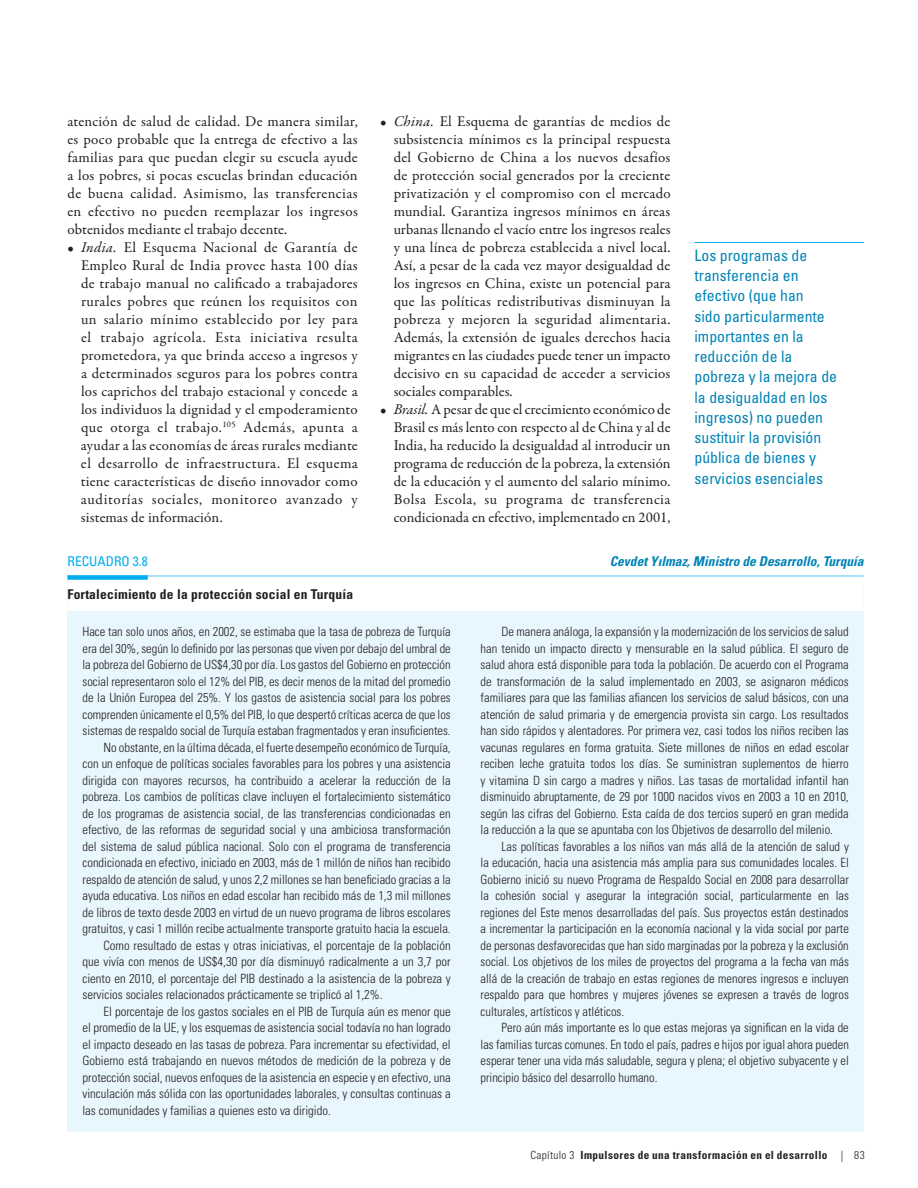
<style>
.page{position:relative;width:918px;height:1188px;background:#fff}
.page>*{position:absolute;margin:0;border:0;box-sizing:border-box;transform-origin:0 0}
.t1{font:condensed 15.75px/20.2px "Univers LT Std";color:#0083b6}
.t2{font:15px/18px "Garamond Premr Pro";letter-spacing:.005em;color:#231f20;text-align:justify}
.t3{font:700 condensed 13.5px "Univers LT Std";letter-spacing:.015em;color:#231f20}
.t4{font:italic 700 condensed 13.5px "Univers LT Std";color:#0083b6}
.t5{font:condensed 13.5px "Univers LT Std";color:#00aeef}
.t6{font:300 condensed 12.75px/16.5px "Univers LT Std";color:#231f20;text-align:justify}
.t7{font:700 condensed 11.25px "Univers LT Std";letter-spacing:.035em;color:#231f20}
.s1{font-style:italic}
.s2{font-weight:300}
</style>
<div class="page">
<hr style="left:694px;top:242px;width:170px;height:1px;background:#00aeef">
<div style="left:68px;top:556px;width:796px;height:576px;background:#e8f6fd"></div>
<div style="left:68px;top:556px;width:796px;height:28px;background:#fff"></div>
<hr style="left:68px;top:575px;width:796px;height:2px;background:#8dd7f7">
<div style="left:68px;top:575px;width:80px;height:5px;background:#00aeef"></div>
<div style="left:68px;top:584px;width:796px;height:27px;background:#fff"></div>
<p class="t2" style="left:68px;top:113px;width:292px">atención de salud de calidad. De manera similar, es poco probable que la entrega de efectivo a las familias para que puedan elegir su escuela ayude a los pobres, si pocas escuelas brindan educación de buena calidad. Asimismo, las transferencias en efectivo no pueden reemplazar los ingresos obtenidos mediante el trabajo decente.</p>
<p class="t2" style="left:81px;top:239px;width:278px;text-indent:-13px">• <span class="s1">India.</span> El Esquema Nacional de Garantía de Empleo Rural de India provee hasta 100 días de trabajo manual no calificado a trabajadores rurales pobres que reúnen los requisitos con un salario mínimo establecido por ley para el trabajo agrícola. Esta iniciativa resulta prometedora, ya que brinda acceso a ingresos y a determinados seguros para los pobres contra los caprichos del trabajo estacional y concede a los individuos la dignidad y el empoderamiento que otorga el trabajo.<sup>105</sup> Además, apunta a ayudar a las economías de áreas rurales mediante el desarrollo de infraestructura. El esquema tiene características de diseño innovador como auditorías sociales, monitoreo avanzado y sistemas de información.</p>
<p class="t2" style="left:394px;top:113px;width:278px;text-indent:-14px">• <span class="s1">China.</span> El Esquema de garantías de medios de subsistencia mínimos es la principal respuesta del Gobierno de China a los nuevos desafíos de protección social generados por la creciente privatización y el compromiso con el mercado mundial. Garantiza ingresos mínimos en áreas urbanas llenando el vacío entre los ingresos reales y una línea de pobreza establecida a nivel local.<br>Así, a pesar de la cada vez mayor desigualdad de los ingresos en China, existe un potencial para que las políticas redistributivas disminuyan la pobreza y mejoren la seguridad alimentaria.<br>Además, la extensión de iguales derechos hacia migrantes en las ciudades puede tener un impacto decisivo en su capacidad de acceder a servicios sociales comparables.</p>
<p class="t2" style="left:394px;top:401px;width:278px;text-indent:-13px">• <span class="s1">Brasil.</span> A pesar de que el crecimiento económico de Brasil es más lento con respecto al de China y al de India, ha reducido la desigualdad al introducir un programa de reducción de la pobreza, la extensión de la educación y el aumento del salario mínimo.<br>Bolsa Escola, su programa de transferencia condicionada en efectivo, implementado en 2001,</p>
<p class="t1" style="left:694px;top:245px;width:144px">Los programas de transferencia en efectivo (que han<br>sido particularmente importantes en la reducción de la pobreza y la mejora de la desigualdad en los ingresos) no pueden sustituir la provisión pública de bienes y servicios esenciales</p>
<p class="t5" style="left:68px;top:553px;width:82px">Recuadro 3.8</p>
<p class="t4" style="left:610px;top:553px;width:255px">Cevdet Yılmaz, Ministro de Desarrollo, Turquía</p>
<p class="t3" style="left:68px;top:586px;width:287px">Fortalecimiento de la protección social en Turquía</p>
<p class="t6" style="left:82px;top:624px;width:370px">Hace tan solo unos años, en 2002, se estimaba que la tasa de pobreza de Turquía</p>
<p class="t6" style="left:82px;top:640px;width:370px">era del 30%, según lo definido por las personas que viven por debajo del umbral de</p>
<p class="t6" style="left:82px;top:657px;width:370px">la pobreza del Gobierno de US$4,30 por día. Los gastos del Gobierno en protección</p>
<p class="t6" style="left:82px;top:673px;width:370px">social representaron solo el 12% del PIB, es decir menos de la mitad del promedio</p>
<p class="t6" style="left:82px;top:690px;width:370px">de la Unión Europea del 25%. Y los gastos de asistencia social para los pobres</p>
<p class="t6" style="left:82px;top:706px;width:370px">comprenden únicamente el 0,5% del PIB, lo que despertó críticas acerca de que los</p>
<p class="t6" style="left:82px;top:723px;width:370px">sistemas de respaldo social de Turquía estaban fragmentados y eran insuficientes.</p>
<p class="t6" style="left:104px;top:739px;width:349px">No obstante, en la última década, el fuerte desempeño económico de Turquía,</p>
<p class="t6" style="left:82px;top:756px;width:370px">con un enfoque de políticas sociales favorables para los pobres y una asistencia</p>
<p class="t6" style="left:82px;top:772px;width:370px">dirigida con mayores recursos, ha contribuido a acelerar la reducción de la</p>
<p class="t6" style="left:82px;top:789px;width:370px">pobreza. Los cambios de políticas clave incluyen el fortalecimiento sistemático</p>
<p class="t6" style="left:82px;top:805px;width:370px">de los programas de asistencia social, de las transferencias condicionadas en</p>
<p class="t6" style="left:82px;top:822px;width:370px">efectivo, de las reformas de seguridad social y una ambiciosa transformación</p>
<p class="t6" style="left:82px;top:838px;width:370px">del sistema de salud pública nacional. Solo con el programa de transferencia</p>
<p class="t6" style="left:82px;top:855px;width:370px">condicionada en efectivo, iniciado en 2003, más de 1 millón de niños han recibido</p>
<p class="t6" style="left:82px;top:871px;width:370px">respaldo de atención de salud, y unos 2,2 millones se han beneficiado gracias a la</p>
<p class="t6" style="left:82px;top:888px;width:370px">ayuda educativa. Los niños en edad escolar han recibido más de 1,3 mil millones</p>
<p class="t6" style="left:82px;top:904px;width:370px">de libros de texto desde 2003 en virtud de un nuevo programa de libros escolares</p>
<p class="t6" style="left:82px;top:921px;width:370px">gratuitos, y casi 1 millón recibe actualmente transporte gratuito hacia la escuela.</p>
<p class="t6" style="left:104px;top:937px;width:349px">Como resultado de estas y otras iniciativas, el porcentaje de la población</p>
<p class="t6" style="left:83px;top:954px;width:370px">que vivía con menos de US$4,30 por día disminuyó radicalmente a un 3,7 por</p>
<p class="t6" style="left:83px;top:970px;width:370px">ciento en 2010, el porcentaje del PIB destinado a la asistencia de la pobreza y</p>
<p class="t6" style="left:83px;top:987px;width:302px">servicios sociales relacionados prácticamente se triplicó al 1,2%.</p>
<p class="t6" style="left:104px;top:1003px;width:349px">El porcentaje de los gastos sociales en el PIB de Turquía aún es menor que</p>
<p class="t6" style="left:83px;top:1020px;width:370px">el promedio de la UE, y los esquemas de asistencia social todavía no han logrado</p>
<p class="t6" style="left:83px;top:1036px;width:370px">el impacto deseado en las tasas de pobreza. Para incrementar su efectividad, el</p>
<p class="t6" style="left:83px;top:1053px;width:370px">Gobierno está trabajando en nuevos métodos de medición de la pobreza y de</p>
<p class="t6" style="left:83px;top:1069px;width:370px">protección social, nuevos enfoques de la asistencia en especie y en efectivo, una</p>
<p class="t6" style="left:83px;top:1086px;width:370px">vinculación más sólida con las oportunidades laborales, y consultas continuas a</p>
<p class="t6" style="left:83px;top:1102px;width:250px">las comunidades y familias a quienes esto va dirigido.</p>
<p class="t6" style="left:481px;top:624px;width:370px;text-indent:21px">De manera análoga, la expansión y la modernización de los servicios de salud han tenido un impacto directo y mensurable en la salud pública. El seguro de salud ahora está disponible para toda la población. De acuerdo con el Programa de transformación de la salud implementado en 2003, se asignaron médicos familiares para que las familias afiancen los servicios de salud básicos, con una atención de salud primaria y de emergencia provista sin cargo. Los resultados han sido rápidos y alentadores. Por primera vez, casi todos los niños reciben las vacunas regulares en forma gratuita. Siete millones de niños en edad escolar reciben leche gratuita todos los días. Se suministran suplementos de hierro y vitamina D sin cargo a madres y niños. Las tasas de mortalidad infantil han disminuido abruptamente, de 29 por 1000 nacidos vivos en 2003 a 10 en 2010, según las cifras del Gobierno. Esta caída de dos tercios superó en gran medida la reducción a la que se apuntaba con los Objetivos de desarrollo del milenio.</p>
<p class="t6" style="left:481px;top:838px;width:370px;text-indent:21px">Las políticas favorables a los niños van más allá de la atención de salud y la educación, hacia una asistencia más amplia para sus comunidades locales. El Gobierno inició su nuevo Programa de Respaldo Social en 2008 para desarrollar la cohesión social y asegurar la integración social, particularmente en las regiones del Este menos desarrolladas del país. Sus proyectos están destinados a incrementar la participación en la economía nacional y la vida social por parte de personas desfavorecidas que han sido marginadas por la pobreza y la exclusión social. Los objetivos de los miles de proyectos del programa a la fecha van más allá de la creación de trabajo en estas regiones de menores ingresos e incluyen respaldo para que hombres y mujeres jóvenes se expresen a través de logros culturales, artísticos y atléticos.</p>
<p class="t6" style="left:481px;top:1020px;width:370px;text-indent:21px">Pero aún más importante es lo que estas mejoras ya significan en la vida de las familias turcas comunes. En todo el país, padres e hijos por igual ahora pueden esperar tener una vida más saludable, segura y plena; el objetivo subyacente y el principio básico del desarrollo humano.</p>
<p class="t7" style="left:530px;top:1148px;width:336px"><span class="s2">Capítulo 3</span> Impulsores de una transformación en el desarrollo <span class="s2">| 83</span></p>
</div>
